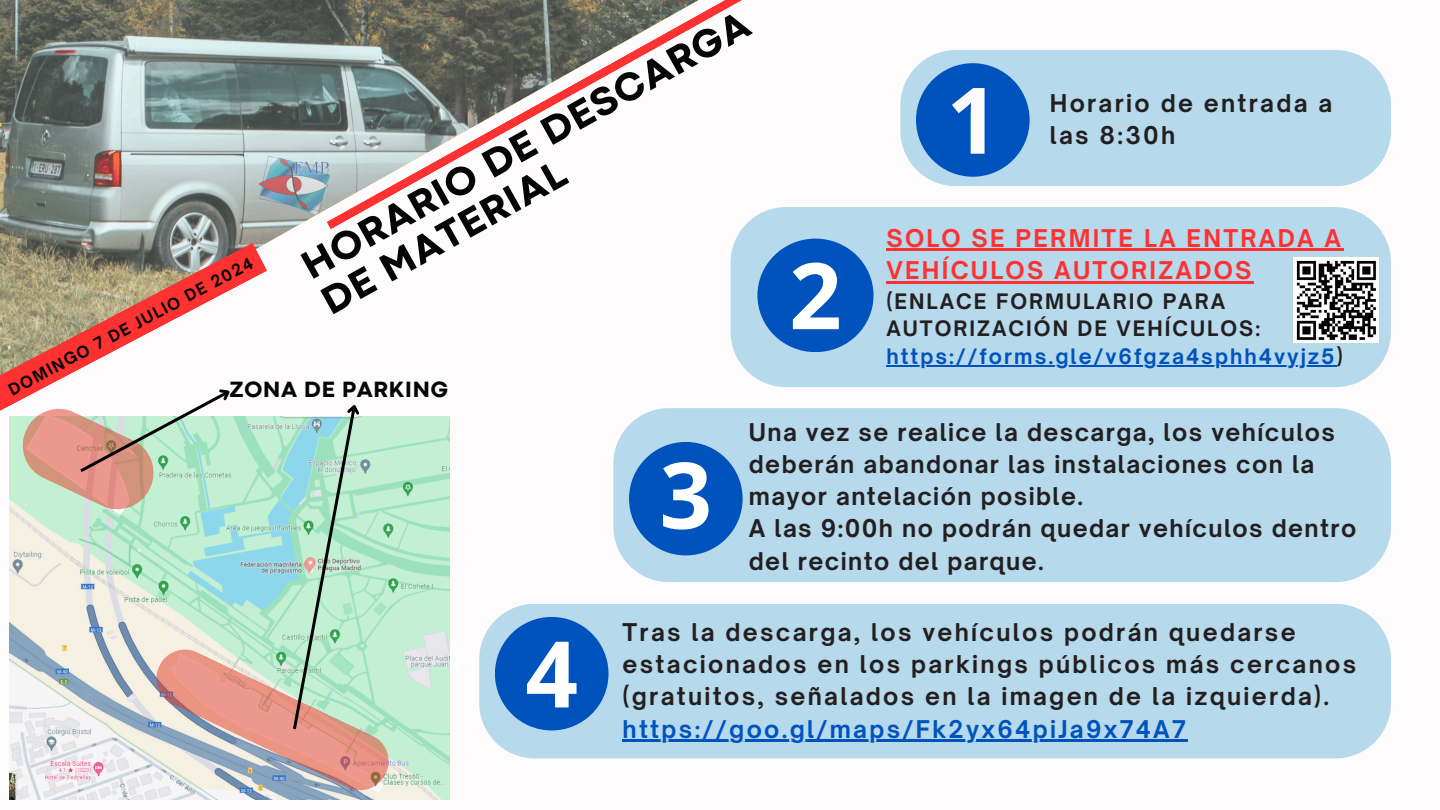
<style>
.page{position:relative;width:1440px;height:810px;background:#fdfbfb}
.page>*{position:absolute;margin:0;border:0;box-sizing:border-box;transform-origin:0 0}
.t1{font:700 92px "Open Sans";color:#fff}
.t2{font:700 92px "Open Sans";color:#fdfbfb}
.t3{font:800 41.1px/41px "Codec Pro";color:#040506}
.t4{font:700 23.4px/32.2px "Open Sauce One";letter-spacing:.06em;color:#231f20}
.t5{font:700 23.4px/32.2px "Open Sauce One";letter-spacing:.1em;color:#231f20}
.t6{font:700 23.4px/32.2px "Open Sauce One";letter-spacing:.1em;color:#ff3131}
.t7{font:700 23.4px "Open Sauce One";letter-spacing:.1em;color:#0053bc}
.t8{font:800 23.1px "Codec Pro";letter-spacing:.035em;color:#040506}
.t9{font:700 20.4px/27.8px "Open Sauce One";letter-spacing:.1em;color:#231f20}
.t10{font:700 20.4px "Open Sauce One";letter-spacing:.1em;color:#0053bc}
.t11{font:700 15.6px "Open Sauce One";color:#040506}
.s1{color:#231f20}
</style>
<div class="page">
<img style="left:0;top:0;width:731px;height:337px">
<svg style="left:0;top:243px;width:267px;height:331px"></svg>
<svg style="left:326px;top:0;width:453px;height:230px"></svg>
<div style="left:900px;top:50px;width:491px;height:136px;background:#b6d9eb;border-radius:56px"></div>
<div style="left:916px;top:63px;width:114px;height:114px;background:#0053bc;border-radius:50%"></div>
<div style="left:731px;top:207px;width:660px;height:180px;background:#b6d9eb;border-radius:56px"></div>
<div style="left:757px;top:239px;width:117px;height:113px;background:#0053bc;border-radius:50%"></div>
<div style="left:613px;top:408px;width:778px;height:174px;background:#b6d9eb;border-radius:56px"></div>
<div style="left:629px;top:442px;width:114px;height:113px;background:#0053bc;border-radius:50%"></div>
<img style="left:10px;top:416px;width:439px;height:383px">
<svg style="left:22px;top:382px;width:368px;height:409px;background:#c9d5c7"></svg>
<div style="left:479px;top:604px;width:912px;height:154px;background:#b6d9eb;border-radius:56px"></div>
<div style="left:495px;top:617px;width:113px;height:113px;background:#0053bc;border-radius:50%"></div>
<img style="left:1293px;top:257px;width:86px;height:86px">
<hr style="left:886px;top:249px;width:457px;height:2px;background:#ff3131">
<hr style="left:886px;top:281px;width:368px;height:2px;background:#ff3131">
<hr style="left:886px;top:366px;width:451px;height:1px;background:#0053bc">
<hr style="left:623px;top:739px;width:565px;height:2px;background:#0053bc">
<img style="left:258px;top:148px;width:73px;height:73px">
<p class="t3" style="left:296px;top:252px;width:508px;rotate:-29deg">HORARIO DE DESCARGA<br>DE MATERIAL</p>
<p class="t11" style="left:5px;top:382px;width:276px;rotate:-28deg">DOMINGO 7 DE JULIO DE 2024</p>
<p class="t8" style="left:229px;top:381px;width:220px">ZONA DE PARKING</p>
<p class="t1" style="left:789px;top:231px;width:54px">2</p>
<h1 class="t2" style="left:947px;top:55px;width:54px">1</h1>
<h2 class="t5" style="left:1050px;top:87px;width:284px">Horario de entrada a</h2>
<h2 class="t4" style="left:1050px;top:119px;width:127px">las 8:30h</h2>
<h4 class="t6" style="left:886px;top:222px;width:456px">SOLO SE PERMITE LA ENTRADA A<br>VEHÍCULOS AUTORIZADOS</h4>
<p class="t9" style="left:886px;top:287px;width:375px">(ENLACE FORMULARIO PARA<br>AUTORIZACIÓN DE VEHÍCULOS:</p>
<p class="t10" style="left:886px;top:344px;width:458px">https://forms.gle/v6fgza4sphh4vyjz5<span class="s1">)</span></p>
<h1 class="t1" style="left:525px;top:609px;width:54px">4</h1>
<p class="t1" style="left:660px;top:430px;width:54px">3</p>
<h3 class="t4" style="left:749px;top:416px;width:588px">Una vez se realice la descarga, los vehículos deberán abandonar las instalaciones con la mayor antelación posible.</h3>
<p class="t4" style="left:749px;top:512px;width:609px">A las 9:00h no podrán quedar vehículos dentro del recinto del parque.</p>
<p class="t5" style="left:623px;top:616px;width:735px">Tras la descarga, los vehículos podrán quedarse estacionados en los parkings públicos más cercanos (gratuitos, señalados en la imagen de la izquierda).</p>
<p class="t7" style="left:623px;top:714px;width:565px">https://goo.gl/maps/Fk2yx64piJa9x74A7</p>
</div>
